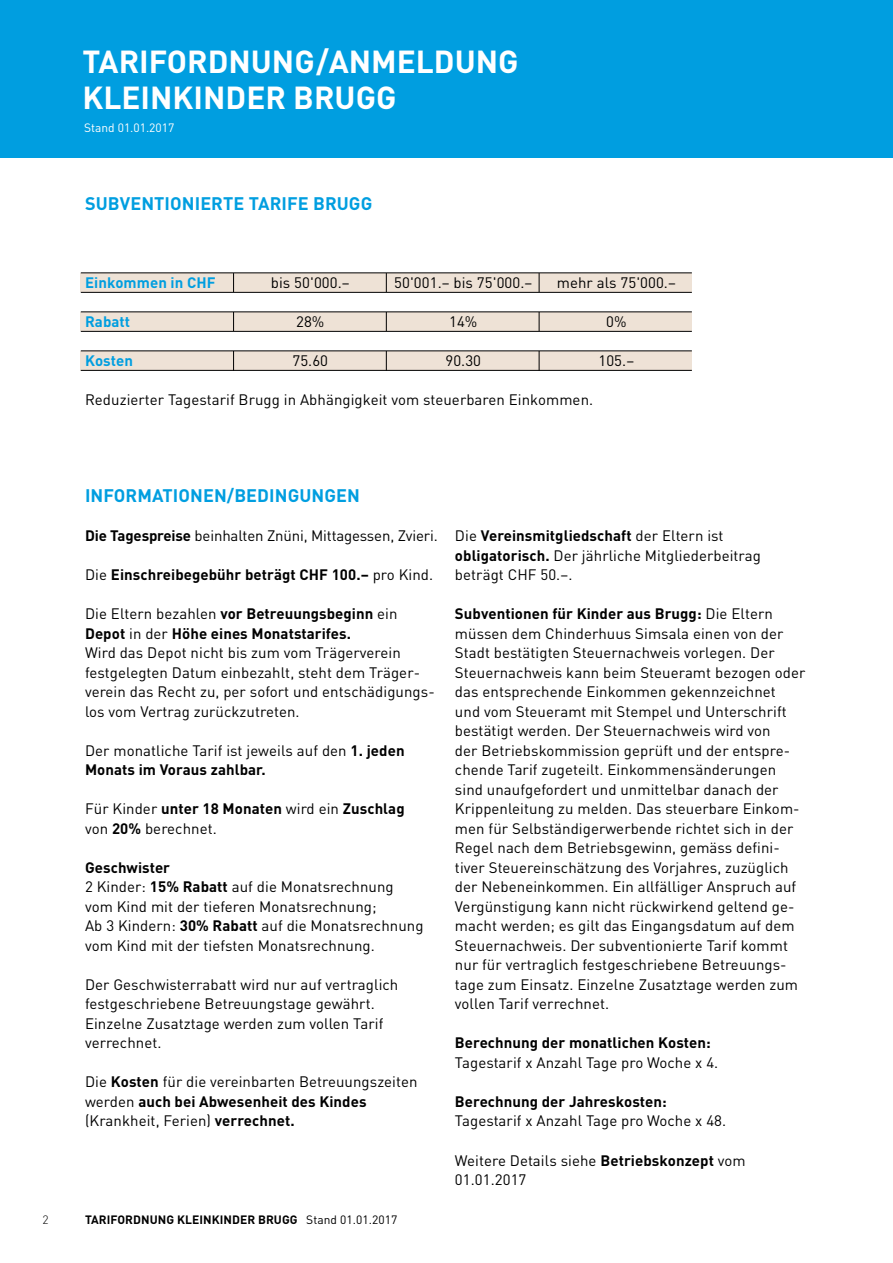
<style>
.page{position:relative;width:893px;height:1263px;background:#fff}
.page>*{position:absolute;margin:0;border:0;box-sizing:border-box;transform-origin:0 0}
.t1{font:700 31.5px/36px "DIN";color:#fff}
.t2{font:700 18px "DIN";letter-spacing:.005em;color:#009ee0}
.t3{font:15px/19.5px "DIN";letter-spacing:.005em;color:#000}
.t4{font:700 15px "DIN";letter-spacing:.005em;color:#000}
.t5{font:700 15px "DIN";letter-spacing:.005em;color:#009ee0}
.t6{font:700 12px "DIN";letter-spacing:.005em;color:#000}
.t7{font:12px "DIN";color:#fff}
.t8{font:300 12px "DIN";color:#000}
.s1{font-weight:700}
.s2{font-weight:400}
</style>
<div class="page">
<div style="left:0;top:0;width:893px;height:157px;background:#009ee0"></div>
<div style="left:81px;top:351px;width:611px;height:19px;background:#eee2d6"></div>
<div style="left:81px;top:312px;width:611px;height:19px;background:#eee2d6"></div>
<div style="left:81px;top:273px;width:611px;height:19px;background:#eee2d6"></div>
<hr style="left:233px;top:273px;width:1px;height:98px;background:#000">
<hr style="left:386px;top:273px;width:1px;height:98px;background:#000">
<hr style="left:539px;top:273px;width:1px;height:98px;background:#000">
<div style="left:81px;top:292px;width:611px;height:20px;background:#fff"></div>
<div style="left:81px;top:331px;width:611px;height:20px;background:#fff"></div>
<hr style="left:81px;top:273px;width:611px;height:1px;background:#000">
<hr style="left:81px;top:292px;width:611px;height:1px;background:#000">
<hr style="left:81px;top:312px;width:611px;height:1px;background:#000">
<hr style="left:81px;top:331px;width:611px;height:1px;background:#000">
<hr style="left:81px;top:351px;width:611px;height:1px;background:#000">
<hr style="left:81px;top:370px;width:611px;height:1px;background:#000">
<h1 class="t1" style="left:82px;top:43px;width:438px">TARIFORDNUNG/ANMELDUNG<br>KLEINKINDER BRUGG</h1>
<p class="t7" style="left:84px;top:120px;width:92px">Stand 01.01.2017</p>
<p class="t2" style="left:85px;top:192px;width:289px">SUBVENTIONIERTE TARIFE BRUGG</p>
<p class="t5" style="left:85px;top:273px;width:132px">Einkommen in CHF</p>
<p class="t3" style="left:271px;top:272px;width:80px">bis 50'000.–</p>
<p class="t3" style="left:394px;top:272px;width:140px">50'001.– bis 75'000.–</p>
<p class="t3" style="left:557px;top:272px;width:121px">mehr als 75'000.–</p>
<p class="t5" style="left:85px;top:312px;width:47px">Rabatt</p>
<p class="t3" style="left:296px;top:311px;width:30px">28%</p>
<p class="t3" style="left:449px;top:311px;width:30px">14%</p>
<p class="t3" style="left:606px;top:311px;width:22px">0%</p>
<p class="t5" style="left:85px;top:351px;width:49px">Kosten</p>
<p class="t3" style="left:292px;top:350px;width:37px">75.60</p>
<p class="t3" style="left:445px;top:350px;width:37px">90.30</p>
<p class="t3" style="left:598px;top:350px;width:37px">105.–</p>
<p class="t3" style="left:85px;top:389px;width:510px">Reduzierter Tagestarif Brugg in Abhängigkeit vom steuerbaren Einkommen.</p>
<p class="t2" style="left:85px;top:484px;width:276px">INFORMATIONEN/BEDINGUNGEN</p>
<p class="t3" style="left:85px;top:526px;width:354px"><span class="s1">Die Tagespreise</span> beinhalten Znüni, Mittagessen, Zvieri.</p>
<p class="t4" style="left:85px;top:565px;width:350px"><span class="s2">Die</span> Einschreibegebühr beträgt CHF 100.– <span class="s2">pro Kind.</span></p>
<p class="t3" style="left:85px;top:604px;width:351px">Die Eltern bezahlen <span class="s1">vor Betreuungsbeginn</span> ein <span class="s1">Depot</span> in der <span class="s1">Höhe eines Monatstarifes.<br></span>Wird das Depot nicht bis zum vom Trägerverein festgelegten Datum einbezahlt, steht dem Träger&shy;verein das Recht zu, per sofort und entschädigungs&shy;los vom Vertrag zurückzutreten.</p>
<p class="t3" style="left:85px;top:740px;width:321px">Der monatliche Tarif ist jeweils auf den <span class="s1">1. jeden<br>Monats im Voraus zahlbar.</span></p>
<p class="t3" style="left:85px;top:799px;width:321px">Für Kinder <span class="s1">unter 18 Monaten</span> wird ein <span class="s1">Zuschlag </span>von <span class="s1">20%</span> berechnet.</p>
<p class="t3" style="left:85px;top:857px;width:340px"><span class="s1">Geschwister<br></span>2 Kinder: <span class="s1">15% Rabatt</span> auf die Monatsrechnung vom Kind mit der tieferen Monatsrechnung;<br>Ab 3 Kindern: <span class="s1">30% Rabatt</span> auf die Monatsrechnung vom Kind mit der tiefsten Monatsrechnung.</p>
<p class="t3" style="left:85px;top:974px;width:315px">Der Geschwisterrabatt wird nur auf vertraglich festgeschriebene Betreuungstage gewährt.<br>Einzelne Zusatztage werden zum vollen Tarif verrechnet.</p>
<p class="t3" style="left:85px;top:1072px;width:334px">Die <span class="s1">Kosten</span> für die vereinbarten Betreuungszeiten werden <span class="s1">auch bei Abwesenheit des Kindes </span>(Krankheit, Ferien) <span class="s1">verrechnet.</span></p>
<p class="t8" style="left:43px;top:1212px;width:8px">2</p>
<p class="t6" style="left:85px;top:1212px;width:314px">TARIFORDNUNG KLEINKINDER BRUGG <span class="s2">Stand 01.01.2017</span></p>
<p class="t3" style="left:455px;top:526px;width:307px">Die <span class="s1">Vereinsmitgliedschaft</span> der Eltern ist <span class="s1">obligatorisch.</span> Der jährliche Mitgliederbeitrag beträgt CHF 50.–.</p>
<p class="t3" style="left:455px;top:604px;width:352px"><span class="s1">Subventionen für Kinder aus Brugg:</span> Die Eltern müssen dem Chinderhuus Simsala einen von der Stadt bestätigten Steuernachweis vorlegen. Der Steuernachweis kann beim Steueramt bezogen oder das entsprechende Einkommen gekennzeichnet<br>und vom Steueramt mit Stempel und Unterschrift bestätigt werden. Der Steuernachweis wird von<br>der Betriebskommission geprüft und der entspre&shy;chende Tarif zugeteilt. Einkommensänderungen sind unaufgefordert und unmittelbar danach der Krippenleitung zu melden. Das steuerbare Einkom&shy;men für Selbständigerwerbende richtet sich in der Regel nach dem Betriebsgewinn, gemäss defini&shy;tiver Steuereinschätzung des Vorjahres, zuzüglich der Nebeneinkommen. Ein allfälliger Anspruch auf Vergünstigung kann nicht rückwirkend geltend ge&shy;macht werden; es gilt das Eingangsdatum auf dem Steuernachweis. Der subventionierte Tarif kommt nur für vertraglich festgeschriebene Betreuungs&shy;tage zum Einsatz. Einzelne Zusatztage werden zum vollen Tarif verrechnet.</p>
<p class="t4" style="left:455px;top:1033px;width:257px">Berechnung der monatlichen Kosten:</p>
<p class="t3" style="left:455px;top:1052px;width:265px">Tagestarif x Anzahl Tage pro Woche x 4.</p>
<p class="t4" style="left:455px;top:1092px;width:213px">Berechnung der Jahreskosten:</p>
<p class="t3" style="left:455px;top:1111px;width:273px">Tagestarif x Anzahl Tage pro Woche x 48.</p>
<p class="t3" style="left:455px;top:1150px;width:292px">Weitere Details siehe <span class="s1">Betriebskonzept</span> vom<br>01.01.2017</p>
</div>
